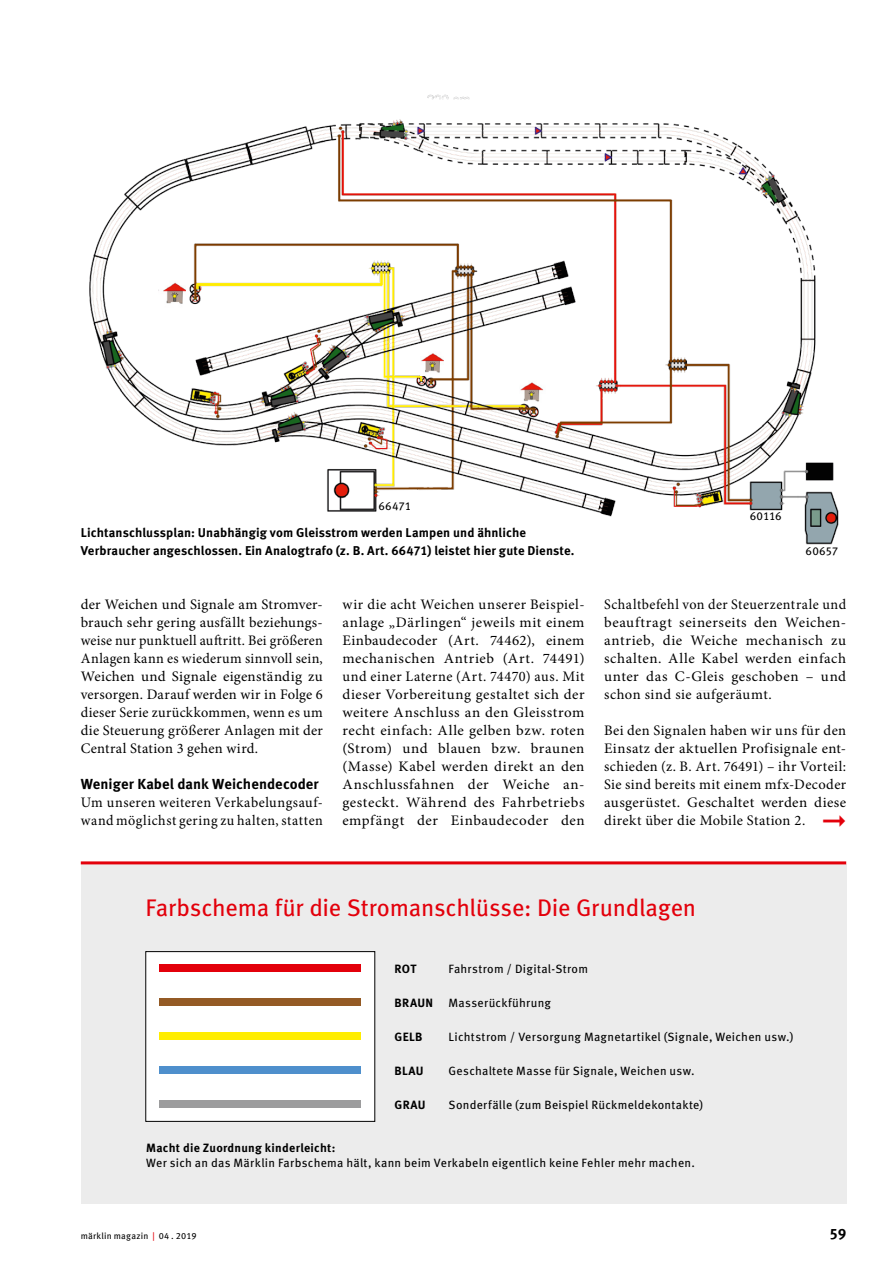
<style>
.page{position:relative;width:893px;height:1263px;background:#fff}
.page>*{position:absolute;margin:0;border:0;box-sizing:border-box;transform-origin:0 0}
._60_InfoKasten_Headl{font:24px "Meta OT";letter-spacing:-.01em;color:#e3000b}
.t1{font:700 15px "Meta OT";color:#000}
._40_FT{font:14.55px/18px "Minion Pro";letter-spacing:.035em;color:#000;text-align:justify}
._40_FT_ZwischenHeadl{font:700 14.55px "Meta OT";letter-spacing:.005em;color:#000}
._70_BU_links{font:700 12.75px/18px "Meta OT";letter-spacing:.01em;color:#000}
._60_InfoKasten_FT{font:12px/15px "Meta OT";letter-spacing:.025em;color:#000}
._60_InfoKasten_FT-2{font:700 12px "Meta OT";letter-spacing:.03em;color:#000}
._70_Gleisplanbeschri{font:11.4px "Meta OT";letter-spacing:-.005em;color:#000}
.t2{font:9px "Meta OT";letter-spacing:.02em;color:#000}
.s1{color:#e3000b}
.s2{font-weight:700}
</style>
<div class="page">
<img style="left:89px;top:94px;width:750px;height:451px">
<img style="left:517px;top:378px;width:29px;height:24px">
<img style="left:421px;top:349px;width:23px;height:27px">
<img style="left:158px;top:279px;width:27px;height:30px">
<div style="left:81px;top:864px;width:765px;height:339px;background:#ececec"></div>
<hr style="left:81px;top:861px;width:765px;height:3px;background:#e3000b">
<div style="left:146px;top:951px;width:229px;height:170px;background:#fff"></div>
<div style="left:159px;top:964px;width:202px;height:8px;background:#e3000b"></div>
<div style="left:159px;top:998px;width:202px;height:8px;background:#945a25"></div>
<div style="left:159px;top:1032px;width:202px;height:8px;background:#ffed00"></div>
<div style="left:159px;top:1066px;width:202px;height:8px;background:#4e8fcc"></div>
<div style="left:159px;top:1100px;width:202px;height:8px;background:#9c9c9d"></div>
<p class="_70_Gleisplanbeschri" style="left:378px;top:499px;width:34px">66471</p>
<p class="_70_BU_links" style="left:81px;top:524px;width:495px">Lichtanschlussplan: Unabhängig vom Gleisstrom werden Lampen und ähnliche<br>Verbraucher angeschlossen. Ein Analogtrafo (z. B. Art. 66471) leistet hier gute Dienste.</p>
<p class="_70_Gleisplanbeschri" style="left:750px;top:509px;width:34px">60116</p>
<p class="_70_Gleisplanbeschri" style="left:806px;top:544px;width:34px">60657</p>
<p class="_40_FT" style="left:81px;top:596px;width:244px">der Weichen und Signale am Stromver&shy;brauch sehr gering ausfällt beziehungs&shy;weise nur punktuell auftritt. Bei größeren Anlagen kann es wiederum sinnvoll sein, Weichen und Signale eigenständig zu versorgen. Darauf werden wir in Folge 6 dieser Serie zurückkommen, wenn es um die Steuerung größerer Anlagen mit der Central Station 3 gehen wird.</p>
<p class="_40_FT_ZwischenHeadl" style="left:81px;top:775px;width:239px">Weniger Kabel dank Weichendecoder</p>
<p class="_40_FT" style="left:81px;top:794px;width:244px">Um unseren weiteren Verkabelungsauf&shy;wand möglichst gering zu halten, statten</p>
<p class="_40_FT" style="left:342px;top:596px;width:244px">wir die acht Weichen unserer Beispiel&shy;anlage „Därlingen“ jeweils mit einem Einbaudecoder (Art. 74462), einem mechanischen Antrieb (Art. 74491) und einer Laterne (Art. 74470) aus. Mit dieser Vorbereitung gestaltet sich der weitere Anschluss an den Gleisstrom recht einfach: Alle gelben bzw. roten (Strom) und blauen bzw. braunen (Masse) Kabel werden direkt an den Anschlussfahnen der Weiche an&shy;gesteckt. Während des Fahrbetriebs empfängt der Einbaudecoder den</p>
<p class="_40_FT" style="left:604px;top:596px;width:244px">Schaltbefehl von der Steuerzentrale und beauftragt seinerseits den Weichen&shy;antrieb, die Weiche mechanisch zu schalten. Alle Kabel werden einfach unter das C-Gleis geschoben – und schon sind sie aufgeräumt.</p>
<p class="_40_FT" style="left:604px;top:722px;width:244px">Bei den Signalen haben wir uns für den Einsatz der aktuellen Profisignale ent&shy;schieden (z. B. Art. 76491) – ihr Vorteil:<br>Sie sind bereits mit einem mfx-Decoder ausgerüstet. Geschaltet werden diese direkt über die Mobile Station 2. <span class="s1">➞</span></p>
<p class="_60_InfoKasten_Headl" style="left:145px;top:892px;width:552px">Farbschema für die Stromanschlüsse: Die Grundlagen</p>
<p class="_60_InfoKasten_FT-2" style="left:395px;top:961px;width:23px">ROT</p>
<p class="_60_InfoKasten_FT" style="left:449px;top:961px;width:141px">Fahrstrom / Digital-Strom</p>
<p class="_60_InfoKasten_FT-2" style="left:395px;top:995px;width:40px">BRAUN</p>
<p class="_60_InfoKasten_FT" style="left:449px;top:995px;width:104px">Masserückführung</p>
<p class="_60_InfoKasten_FT-2" style="left:395px;top:1029px;width:30px">GELB</p>
<p class="_60_InfoKasten_FT" style="left:449px;top:1029px;width:346px">Lichtstrom / Versorgung Magnetartikel (Signale, Weichen usw.)</p>
<p class="_60_InfoKasten_FT-2" style="left:395px;top:1063px;width:31px">BLAU</p>
<p class="_60_InfoKasten_FT" style="left:449px;top:1063px;width:248px">Geschaltete Masse für Signale, Weichen usw.</p>
<p class="_60_InfoKasten_FT-2" style="left:395px;top:1097px;width:33px">GRAU</p>
<p class="_60_InfoKasten_FT" style="left:449px;top:1097px;width:256px">Sonderfälle (zum Beispiel Rückmeldekontakte)</p>
<p class="_60_InfoKasten_FT" style="left:146px;top:1141px;width:550px"><span class="s2">Macht die Zuordnung kinderleicht:<br></span>Wer sich an das Märklin Farbschema hält, kann beim Verkabeln eigentlich keine Fehler mehr machen.</p>
<p class="t2" style="left:81px;top:1230px;width:117px">märklin magazin <span class="s1">|</span> 04 . 2019</p>
<p class="t1" style="left:829px;top:1225px;width:18px">59</p>
</div>
